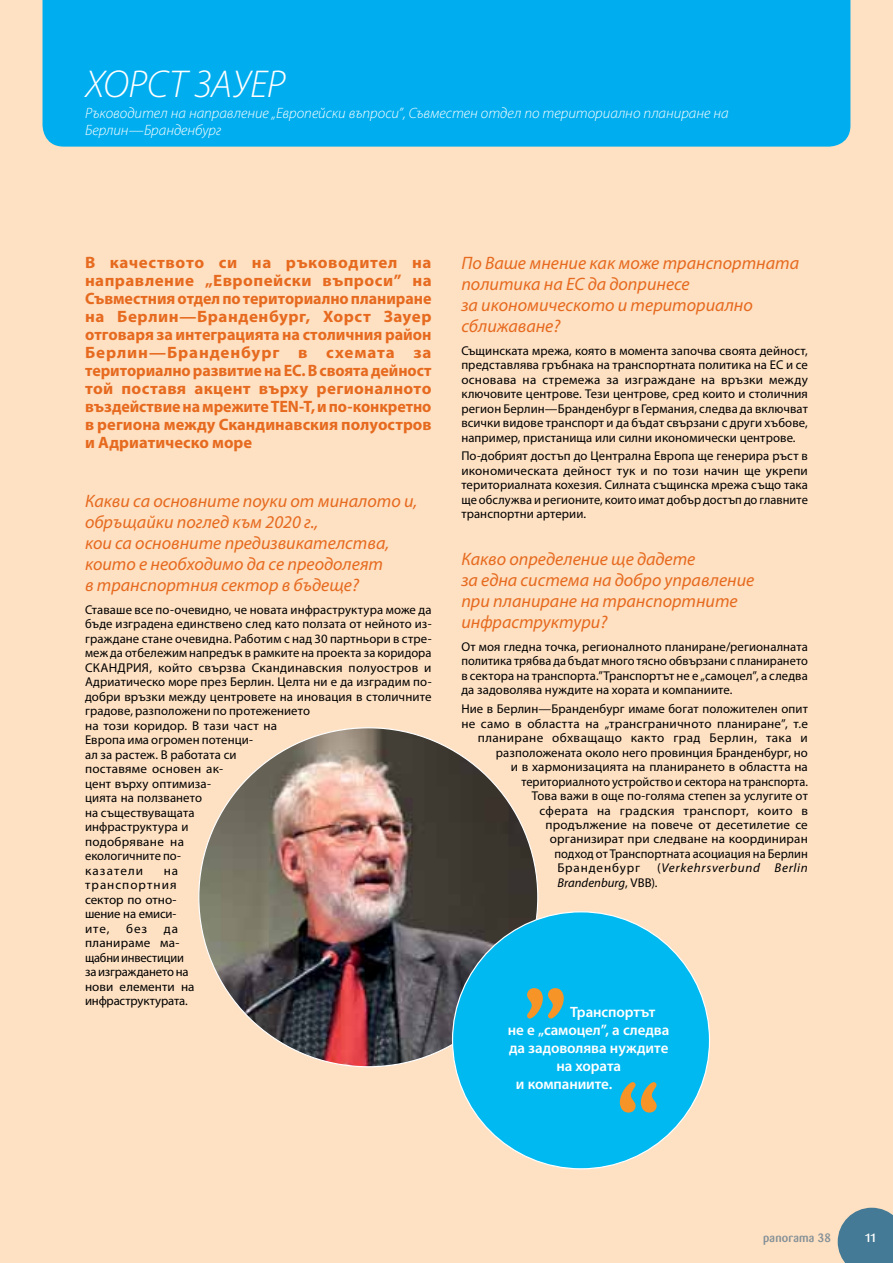
<style>
.page{position:relative;width:893px;height:1263px;background:#fee0c2}
.page>*{position:absolute;margin:0;border:0;box-sizing:border-box;transform-origin:0 0}
.t1{font:700 100.5px "Barmeno";color:#f79428}
.t2{font:italic 300 39px "Myriad Pro";color:#fff}
.t3{font:italic 18px/21px "Myriad Pro";color:#e66a1f}
.t4{font:700 16.5px/18px "Myriad Pro";letter-spacing:.005em;color:#e66a1f;text-align:justify}
.t5{font:italic 300 15px/16.5px "Myriad Pro";color:#fff}
.t6{font:600 15px "Myriad Pro";letter-spacing:-.005em;color:#fff}
.t7{font:12.75px/14.5px "Myriad Pro";letter-spacing:.01em;color:#000;text-align:justify}
.t8{font:12.75px/14.5px "Myriad Pro";letter-spacing:-.01em;color:#000}
.t9{font:12.75px "Myriad Pro";letter-spacing:.03em;color:#000}
.t10{font:italic 12.75px/14.5px "Myriad Pro";letter-spacing:.05em;color:#000}
.t11{font:12.75px "Myriad Pro";letter-spacing:.065em;color:#000}
.t12{font:500 12px "Barmeno";letter-spacing:.02em;color:#839097}
.t13{font:500 12px "Barmeno";color:#fff}
.s1{font-style:normal}
</style>
<div class="page">
<div style="left:43px;top:0;width:807px;height:147px;background:#00aeef"></div>
<img style="left:199px;top:728px;width:339px;height:339px;border-radius:169px">
<svg style="left:838px;top:1208px;width:55px;height:55px;background:#578499"></svg>
<div style="left:452px;top:912px;width:257px;height:257px;background:#00b9f1;border-radius:50%"></div>
<h2 class="t2" style="left:85px;top:64px;width:184px">Хорст Зауер</h2>
<p class="t5" style="left:85px;top:105px;width:645px">Ръководител на направление „Европейски въпроси”, Съвместен отдел по териториално планиране на<br>Берлин—Бранденбург</p>
<p class="t4" style="left:85px;top:252px;width:348px">В качеството си на ръководител на направление „Европейски въпроси” на Съвместния отдел по териториално планиране на Берлин—Бранденбург, Хорст Зауер отговаря за интеграцията на столичния район Берлин—Бранденбург в схемата за териториално развитие на ЕС. В своята дейност той поставя акцент върху регионалното въздействие на мрежите TEN-T, и по-конкретно в региона между Скандинавския полуостров и Адриатическо море</p>
<h3 class="t3" style="left:85px;top:490px;width:334px">Какви са основните поуки от миналото и, обръщайки поглед към 2020 г.,<br>кои са основните предизвикателства, които е необходимо да се преодолеят<br>в транспортния сектор в бъдеще?</h3>
<p class="t7" style="left:85px;top:602px;width:348px;text-align:left">Ставаше все по-очевидно, че новата инфраструктура може да бъде изградена единствено след като ползата от нейното из&shy;граждане стане очевидна. Работим с над 30 партньори в стре&shy;меж да отбележим напредък в рамките на проекта за коридора СКАНДРИЯ, който свързва Скандинавския полуостров и Адриатическо море през Берлин. Целта ни е да изградим по&shy;добри връзки между центровете на иновация в столичните градове, разположени по протежението<br>на този коридор. В тази част на<br>Европа има огромен потенци-<br>ал за растеж. В работата си<br>поставяме основен ак-<br>цент върху оптимиза-<br>цията на ползването<br>на съществуващата<br>инфраструктура и<br>подобряване на<br>екологичните по-<br>казатели</p>
<p class="t7" style="left:85px;top:863px;width:94px;text-indent:79px">на транспортния сектор по отно&shy;шение на емиси&shy;ите,</p>
<p class="t7" style="left:126px;top:921px;width:22px">без</p>
<p class="t8" style="left:85px;top:921px;width:111px;text-indent:79px">да планираме ма&shy;щабни инвестиции за изграждането на нови елементи на инфраструктурата.</p>
<h3 class="t3" style="left:461px;top:252px;width:339px">По Ваше мнение как може транспортната политика на ЕС да допринесе<br>за икономическото и териториално сближаване?</h3>
<p class="t7" style="left:461px;top:343px;width:348px">Същинската мрежа, която в момента започва своята дейност, представлява гръбнака на транспортната политика на ЕС и се основава на стремежа за изграждане на връзки между ключовите центрове. Тези центрове, сред които и столичния регион Берлин—Бранденбург в Германия, следва да включват всички видове транспорт и да бъдат свързани с други хъбове, например, пристанища или силни икономически центрове.</p>
<p class="t7" style="left:461px;top:449px;width:348px">По-добрият достъп до Централна Европа ще генерира ръст в икономическата дейност тук и по този начин ще укрепи териториалната кохезия. Силната същинска мрежа също така ще обслужва и регионите, които имат добър достъп до главните транспортни артерии.</p>
<h3 class="t3" style="left:461px;top:548px;width:295px">Какво определение ще дадете<br>за една система на добро управление при планиране на транспортните инфраструктури?</h3>
<p class="t7" style="left:461px;top:639px;width:348px">От моя гледна точка, регионалното планиране/регионалната политика трябва да бъдат много тясно обвързани с планирането в сектора на транспорта.”Транспортът не е „самоцел”, а следва да задоволява нуждите на хората и компаниите.</p>
<p class="t7" style="left:461px;top:701px;width:348px">Ние в Берлин—Бранденбург имаме богат положителен опит</p>
<p class="t7" style="left:461px;top:716px;width:348px">не само в областта на „трансграничното планиране”, т.е</p>
<p class="t9" style="left:478px;top:730px;width:332px">планиране обхващащо както град Берлин, така и</p>
<p class="t7" style="left:496px;top:745px;width:314px">разположената около него провинция Бранденбург, но</p>
<p class="t7" style="left:511px;top:759px;width:299px">и в хармонизацията на планирането в областта на</p>
<p class="t7" style="left:521px;top:774px;width:288px">териториалното устройство и сектора на транспорта.</p>
<p class="t7" style="left:532px;top:788px;width:277px">Това важи в още по-голяма степен за услугите от</p>
<p class="t9" style="left:539px;top:802px;width:270px">сферата на градския транспорт, които в</p>
<p class="t7" style="left:545px;top:817px;width:264px">продължение на повече от десетилетие се</p>
<p class="t7" style="left:550px;top:832px;width:259px">организират при следване на координиран</p>
<p class="t7" style="left:554px;top:846px;width:255px">подход от Транспортната асоциация на Берлин</p>
<p class="t11" style="left:557px;top:860px;width:84px">Бранденбург</p>
<p class="t10" style="left:557px;top:861px;width:252px;text-indent:100px"><span class="s1">(</span>Verkehrsverbund Berlin<br>Brandenburg<span class="s1">, VBB).</span></p>
<h1 class="t1" style="left:522px;top:909px;width:48px">„</h1>
<p class="t6" style="left:570px;top:1002px;width:87px">Транспортът</p>
<p class="t6" style="left:508px;top:1020px;width:163px">не е „самоцел”, а следва</p>
<p class="t6" style="left:509px;top:1038px;width:161px">да задоволява нуждите</p>
<p class="t6" style="left:556px;top:1056px;width:66px">на хората</p>
<p class="t6" style="left:516px;top:1074px;width:98px">и компаниите.</p>
<h1 class="t1" style="left:615px;top:1061px;width:48px">“</h1>
<p class="t12" style="left:763px;top:1230px;width:69px">panorama 38</p>
<p class="t13" style="left:865px;top:1231px;width:13px">11</p>
</div>
